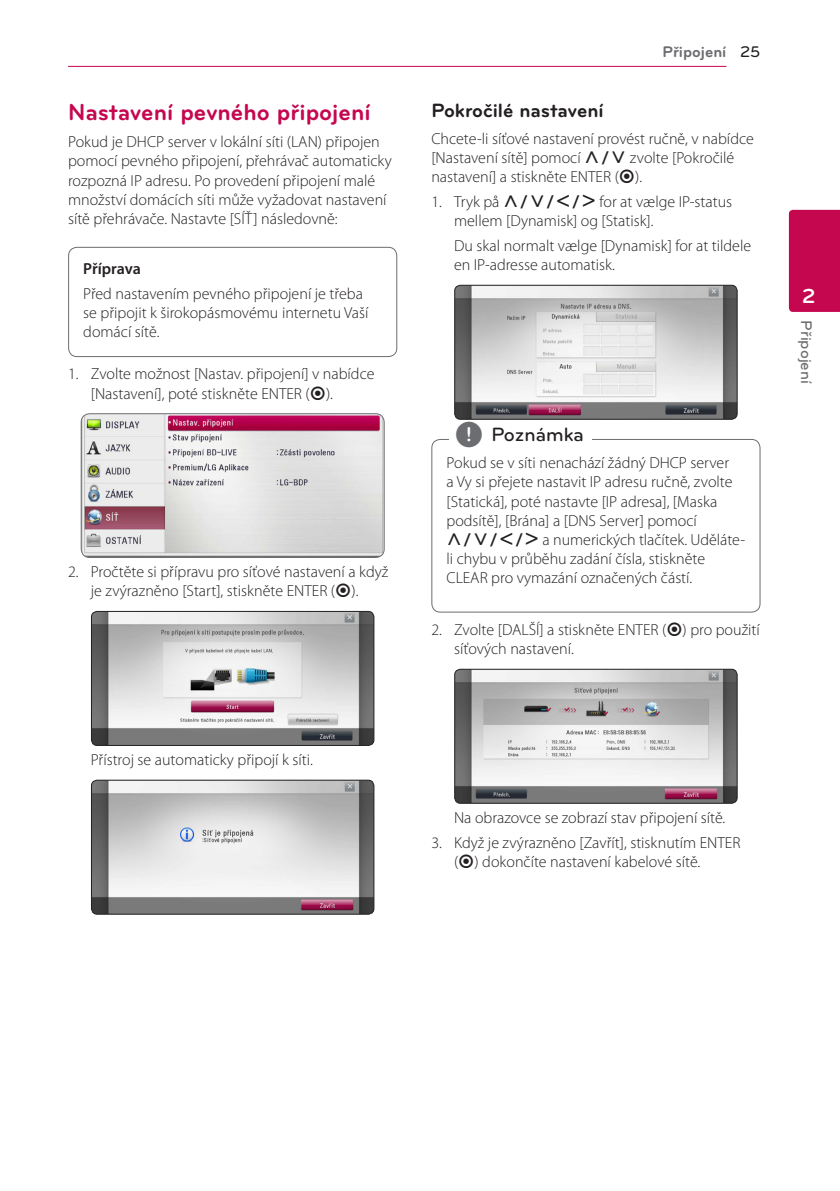
<style>
.page{position:relative;width:840px;height:1191px;background:#fff}
.page>*{position:absolute;margin:0;border:0;box-sizing:border-box;transform-origin:0 0}
.Title_2{font:700 24px "Bryant LG";color:#c50750}
.t1{font:700 21px "Bryant LG";color:#fff}
.Title_3{font:700 20px "Bryant LG";color:#231f20}
.t2{font:500 20px "Bryant LG";color:#231f20}
.Content_text_Light{font:300 16px/19.2px "Myriad Pro";color:#231f20}
.Content_text_Num{font:300 16px/19.2px "Myriad Pro";color:#231f20}
.Contents_Text_Sub_Nu{font:300 16px "Myriad Pro";color:#231f20}
.t3{font:700 16px "Bryant LG";color:#6c6d70}
.t4{font:500 16px "Bryant LG";color:#6c6d70}
.s1{font-weight:600}
.s2{font-family:"UPSYS Common";font-weight:400}
.s3{font-weight:500;color:#231f20}
.s4{font-family:"UPSYS Common";font-weight:400;font-size:30px;color:#6c6d70}
</style>
<div class="page">
<hr style="left:68px;top:66px;width:658px;height:1px;background:#c50750">
<div style="left:788px;top:210px;width:51px;height:102px;background:#c50750"></div>
<div style="left:68px;top:247px;width:329px;height:110px;border:1px solid #6c6d70;border-radius:9px"></div>
<img style="left:81px;top:414px;width:303px;height:143px">
<div style="left:81px;top:413px;width:303px;height:145px;border:1px solid #6c6d70;border-radius:9px"></div>
<img style="left:91px;top:611px;width:283px;height:134px">
<div style="left:91px;top:611px;width:283px;height:135px;border:1px solid #231f20;border-radius:6px"></div>
<img style="left:91px;top:781px;width:283px;height:133px">
<div style="left:91px;top:779px;width:283px;height:135px;border:1px solid #231f20;border-radius:6px"></div>
<img style="left:455px;top:285px;width:281px;height:134px">
<div style="left:454px;top:285px;width:283px;height:135px;border:1px solid #231f20;border-radius:6px"></div>
<div style="left:431px;top:439px;width:329px;height:173px;border:1px solid #6c6d70;border-radius:9px"></div>
<div style="left:449px;top:431px;width:142px;height:20px;background:#fff"></div>
<img style="left:455px;top:669px;width:281px;height:134px">
<div style="left:454px;top:669px;width:283px;height:134px;border:1px solid #231f20;border-radius:6px"></div>
<p class="Title_2" style="left:68px;top:97px;width:304px">Nastavení pevného připojení</p>
<p class="Content_text_Light" style="left:68px;top:132px;width:325px">Pokud je DHCP server v lokální síti (LAN) připojen pomocí pevného připojení, přehrávač automaticky rozpozná IP adresu. Po provedení připojení malé množství domácích síti může vyžadovat nastavení sítě přehrávače. Nastavte [SÍŤ] následovně:</p>
<p class="Content_text_Light" style="left:83px;top:256px;width:281px;line-height:24.8px"><span class="s1">Příprava<br></span>Před nastavením pevného připojení je třeba</p>
<p class="Content_text_Light" style="left:83px;top:303px;width:286px">se připojit k širokopásmovému internetu Vaší domácí sítě.</p>
<p class="Content_text_Num" style="left:91px;top:364px;width:285px;text-indent:-23px">1. Zvolte možnost [Nastav. připojení] v nabídce [Nastavení], poté stiskněte ENTER (<span class="s2">b</span>).</p>
<p class="Content_text_Num" style="left:68px;top:562px;width:321px;text-align:center">2. Pročtěte si přípravu pro síťové nastavení a když je zvýrazněno [Start], stiskněte ENTER (<span class="s2">b</span>).</p>
<p class="Contents_Text_Sub_Nu" style="left:91px;top:750px;width:223px">Přístroj se automaticky připojí k síti.</p>
<p class="t3" style="left:662px;top:42px;width:99px">Připojení <span class="s3">25</span></p>
<p class="Title_3" style="left:431px;top:98px;width:174px">Pokročilé nastavení</p>
<p class="Content_text_Light" style="left:431px;top:128px;width:324px">Chcete-li síťové nastavení provést ručně, v nabídce [Nastavení sítě] pomocí <span class="s2">W/S</span> zvolte [Pokročilé nastavení] a stiskněte ENTER (<span class="s2">b</span>).</p>
<p class="Content_text_Num" style="left:454px;top:192px;width:279px;text-indent:-23px">1. Tryk på <span class="s2">W/S/A/D</span> for at vælge IP-status mellem [Dynamisk] og [Statisk].</p>
<p class="Content_text_Num" style="left:454px;top:236px;width:298px">Du skal normalt vælge [Dynamisk] for at tildele en IP-adresse automatisk.</p>
<p class="t2" style="left:454px;top:422px;width:130px"><span class="s4">,</span> Poznámka</p>
<p class="Content_text_Light" style="left:446px;top:453px;width:300px">Pokud se v síti nenachází žádný DHCP server<br>a Vy si přejete nastavit IP adresu ručně, zvolte [Statická], poté nastavte [IP adresa], [Maska podsítě], [Brána] a [DNS Server] pomocí <span class="s2">W/S/A/D</span> a numerických tlačítek. Uděláte&shy;li chybu v průběhu zadání čísla, stiskněte CLEAR pro vymazání označených částí.</p>
<p class="Content_text_Num" style="left:454px;top:620px;width:307px;text-indent:-23px">2. Zvolte [DALŠÍ] a stiskněte ENTER (<span class="s2">b</span>) pro použití síťových nastavení.</p>
<h2 class="t1" style="left:801px;top:283px;width:15px">2</h2>
<p class="t4" style="left:815px;top:320px;width:65px;rotate:90deg">Připojení</p>
<p class="Contents_Text_Sub_Nu" style="left:454px;top:808px;width:273px">Na obrazovce se zobrazí stav připojení sítě.</p>
<p class="Content_text_Num" style="left:454px;top:832px;width:288px;text-indent:-23px">3. Když je zvýrazněno [Zavřít], stisknutím ENTER (<span class="s2">b</span>) dokončíte nastavení kabelové sítě.</p>
</div>
